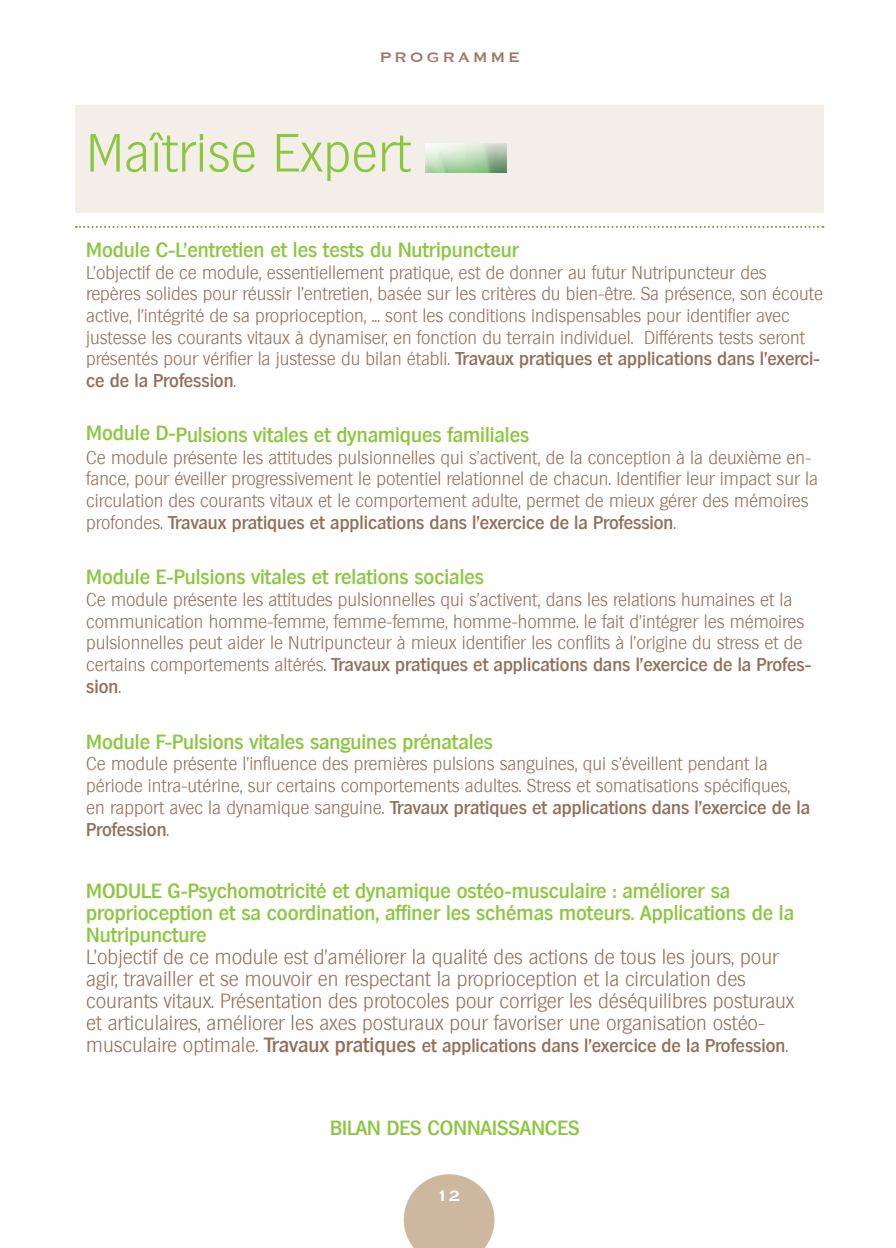
<style>
.page{position:relative;width:896px;height:1248px;background:#fff}
.page>*{position:absolute;margin:0;border:0;box-sizing:border-box;transform-origin:0 0}
.t1{font:200 52px "Hamburg";letter-spacing:.01em;color:#8bc63e}
.t2{font:500 20px/22px "Hamburg";color:#8bc63e}
.t3{font:200 20px/22px "Hamburg";color:#926e58}
.t4{font:20px "Copperplate";color:#fff}
.t5{font:200 18px/21.8px "Hamburg";color:#926e58}
.t6{font:500 18px "Hamburg";color:#926e58}
.t7{font:18px "Copperplate";letter-spacing:.15em;color:#9c7a64}
.s1{font-weight:500}
.s2{font-weight:200;font-size:20px}
.s3{font-size:20px}
.s4{font-weight:200}
</style>
<div class="page">
<svg style="left:404px;top:1174px;width:90px;height:73px;background:#d4c3ad"></svg>
<div style="left:75px;top:105px;width:748px;height:108px;background:#f4eee8"></div>
<svg style="left:76px;top:226px;width:747px;height:2px"></svg>
<img style="left:425px;top:143px;width:82px;height:29px">
<p class="t7" style="left:379px;top:45px;width:142px">PROGRAMME</p>
<h1 class="t1" style="left:86px;top:119px;width:326px">Maîtrise Expert</h1>
<p class="t2" style="left:86px;top:239px;width:434px">Module C-L’entretien et les tests du Nutripuncteur</p>
<p class="t5" style="left:86px;top:261px;width:738px">L’objectif de ce module, essentiellement pratique, est de donner au futur Nutripuncteur des repères solides pour réussir l’entretien, basée sur les critères du bien-être. Sa présence, son écoute active, l’intégrité de sa proprioception, ... sont les conditions indispensables pour identifier avec justesse les courants vitaux à dynamiser, en fonction du terrain individuel. Différents tests seront présentés pour vérifier la justesse du bilan établi. <span class="s1">Travaux pratiques et applications dans l’exerci&shy;ce de la Profession</span>.</p>
<p class="t2" style="left:86px;top:424px;width:444px">Module D-Pulsions vitales et dynamiques familiales</p>
<p class="t5" style="left:86px;top:446px;width:733px">Ce module présente les attitudes pulsionnelles qui s’activent, de la conception à la deuxième en&shy;fance, pour éveiller progressivement le potentiel relationnel de chacun. Identifier leur impact sur la circulation des courants vitaux et le comportement adulte, permet de mieux gérer des mémoires profondes. <span class="s1">Travaux pratiques et applications dans l’exercice de la Profession</span>.</p>
<p class="t2" style="left:86px;top:566px;width:399px">Module E-Pulsions vitales et relations sociales</p>
<p class="t5" style="left:86px;top:588px;width:726px">Ce module présente les attitudes pulsionnelles qui s’activent, dans les relations humaines et la communication homme-femme, femme-femme, homme-homme. le fait d’intégrer les mémoires pulsionnelles peut aider le Nutripuncteur à mieux identifier les conflits à l’origine du stress et de certains comportements altérés. <span class="s1">Travaux pratiques et applications dans l’exercice de la Profes&shy;sion</span>.</p>
<p class="t2" style="left:86px;top:730px;width:408px">Module F-Pulsions vitales sanguines prénatales</p>
<p class="t5" style="left:86px;top:752px;width:725px">Ce module présente l’influence des premières pulsions sanguines, qui s’éveillent pendant la période intra-utérine, sur certains comportements adultes. Stress et somatisations spécifiques, en rapport avec la dynamique sanguine. <span class="s1">Travaux pratiques et applications dans l’exercice de la Profession</span>.</p>
<p class="t2" style="left:86px;top:879px;width:709px">MODULE G-Psychomotricité et dynamique ostéo-musculaire : améliorer sa proprioception et sa coordination, affiner les schémas moteurs. Applications de la<br>Nutripuncture</p>
<p class="t3" style="left:86px;top:945px;width:710px">L’objectif de ce module est d’améliorer la qualité des actions de tous les jours, pour agir, travailler et se mouvoir en respectant la proprioception et la circulation des courants vitaux. Présentation des protocoles pour corriger les déséquilibres posturaux et articulaires, améliorer les axes posturaux pour favoriser une organisation ostéo-</p>
<p class="t6" style="left:86px;top:1033px;width:703px"><span class="s2">musculaire optimale.</span> <span class="s3">Travaux pratiques</span> et applications dans l’exercice de la Profession<span class="s4">.</span></p>
<p class="t2" style="left:330px;top:1116px;width:251px">BILAN DES CONNAISSANCES</p>
<p class="t4" style="left:436px;top:1182px;width:26px">12</p>
</div>
